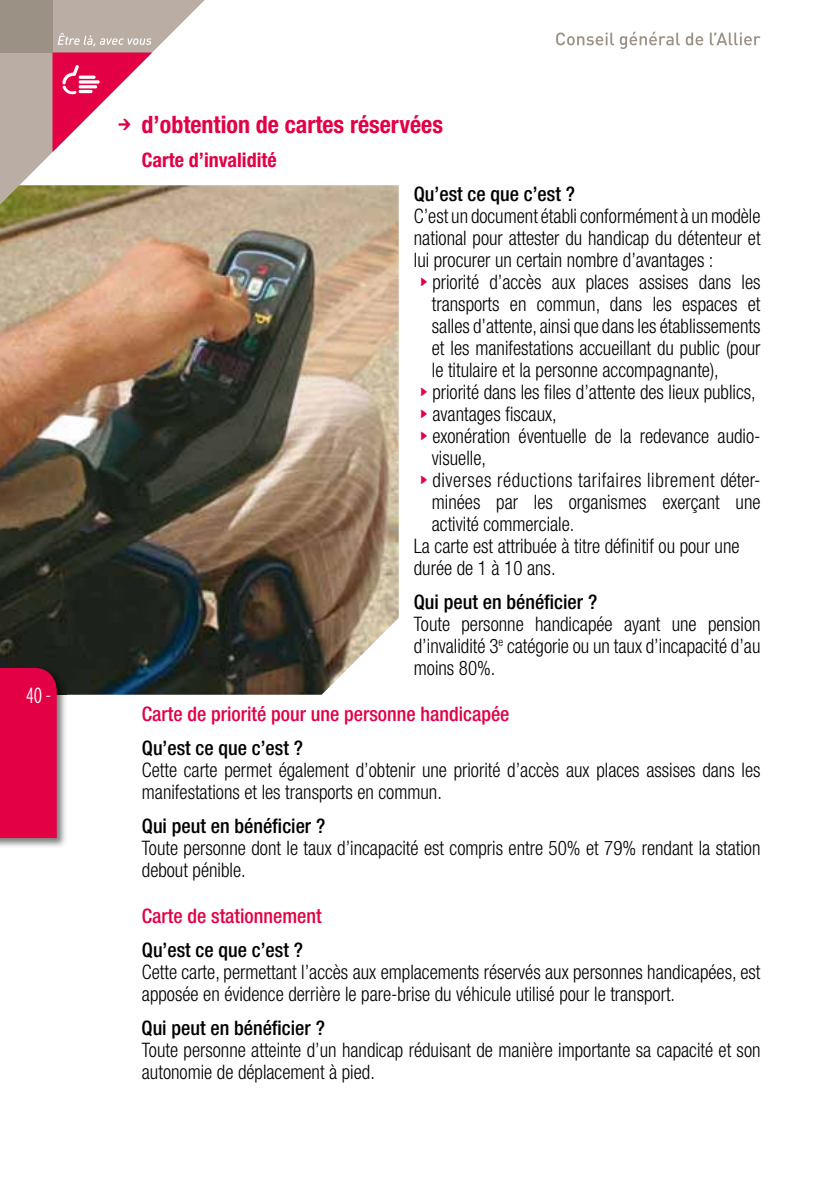
<style>
.page{position:relative;width:823px;height:1191px;background:#fff}
.page>*{position:absolute;margin:0;border:0;box-sizing:border-box;transform-origin:0 0}
.t1{font:700 condensed 24px "Helvetica Neue";color:#e30045}
.t2{font:300 extra-condensed 24px "Agenda";color:#fff}
.t3{font:300 condensed 20px/22px "Helvetica Neue";color:#000;scale:.95 1}
.t4{font:500 condensed 20px "Helvetica Neue";color:#000}
.t5{font:500 condensed 20px "Helvetica Neue";color:#e30045}
.t6{font:300 condensed 20px "Helvetica Neue";letter-spacing:.03em;color:#000;scale:.95 1}
.t7{font:700 condensed 20px "Helvetica Neue";color:#e30045}
.s1{font-family:"Bienvenue Picto Beta";font-weight:400;font-stretch:normal}
.s2{font-family:"Bienvenue Picto Beta";font-weight:400;font-stretch:normal;color:#e30045}
</style>
<div class="page">
<img style="left:0;top:185px;width:398px;height:509px">
<svg style="left:309px;top:608px;width:90px;height:87px"></svg>
<svg style="left:0;top:0;width:204px;height:204px"></svg>
<div style="left:0;top:0;width:52px;height:52px;background:#9b9184"></div>
<svg style="left:556px;top:33px;width:57px;height:12px"></svg>
<svg style="left:619px;top:32px;width:60px;height:17px"></svg>
<svg style="left:685px;top:33px;width:17px;height:12px"></svg>
<svg style="left:709px;top:33px;width:51px;height:12px"></svg>
<img style="left:0;top:665px;width:67px;height:182px">
<div style="left:0;top:668px;width:57px;height:170px;background:#e30045"></div>
<svg style="left:52px;top:33px;width:100px;height:119px"></svg>
<p class="t2" style="left:27px;top:682px;width:26px">40 -</p>
<p class="t1" style="left:113px;top:109px;width:331px"><span class="s1">U</span> d’obtention de cartes réservées</p>
<p class="t7" style="left:142px;top:147px;width:136px">Carte d’invalidité</p>
<p class="t4" style="left:413px;top:181px;width:162px">Qu’est ce que c’est ?</p>
<p class="t3" style="left:413px;top:204px;width:366px">C’est un document établi conformément à un modèle</p>
<p class="t3" style="left:413px;top:226px;width:366px">national pour attester du handicap du détenteur et</p>
<p class="t3" style="left:413px;top:248px;width:317px">lui procurer un certain nombre d’avantages :</p>
<p class="t3" style="left:413px;top:270px;width:366px"><span class="s2">S</span>priorité d’accès aux places assises dans les</p>
<p class="t3" style="left:431px;top:292px;width:347px">transports en commun, dans les espaces et</p>
<p class="t3" style="left:431px;top:314px;width:347px">salles d’attente, ainsi que dans les établissements</p>
<p class="t3" style="left:431px;top:336px;width:347px">et les manifestations accueillant du public (pour</p>
<p class="t3" style="left:431px;top:358px;width:303px">le titulaire et la personne accompagnante),</p>
<p class="t3" style="left:413px;top:380px;width:361px"><span class="s2">S</span>priorité dans les files d’attente des lieux publics,</p>
<p class="t3" style="left:413px;top:402px;width:152px"><span class="s2">S</span>avantages fiscaux,</p>
<p class="t3" style="left:413px;top:424px;width:366px"><span class="s2">S</span>exonération éventuelle de la redevance audio-</p>
<p class="t3" style="left:431px;top:446px;width:58px">visuelle,</p>
<p class="t6" style="left:413px;top:468px;width:366px"><span class="s2">S</span>diverses réductions tarifaires librement déter-</p>
<p class="t3" style="left:431px;top:490px;width:347px">minées par les organismes exerçant une</p>
<p class="t3" style="left:431px;top:512px;width:151px">activité commerciale.</p>
<p class="t3" style="left:413px;top:534px;width:344px">La carte est attribuée à titre définitif ou pour une</p>
<p class="t3" style="left:413px;top:556px;width:151px">durée de 1 à 10 ans.</p>
<p class="t4" style="left:413px;top:589px;width:185px">Qui peut en bénéficier ?</p>
<p class="t3" style="left:413px;top:612px;width:366px;text-align:justify">Toute personne handicapée ayant une pension d’invalidité 3<sup>e</sup> catégorie ou un taux d’incapacité d’au moins 80%.</p>
<p class="t5" style="left:142px;top:701px;width:369px">Carte de priorité pour une personne handicapée</p>
<p class="t4" style="left:142px;top:735px;width:162px">Qu’est ce que c’est ?</p>
<p class="t3" style="left:142px;top:758px;width:652px">Cette carte permet également d’obtenir une priorité d’accès aux places assises dans les manifestations et les transports en commun.</p>
<p class="t4" style="left:142px;top:813px;width:185px">Qui peut en bénéficier ?</p>
<p class="t3" style="left:142px;top:836px;width:652px">Toute personne dont le taux d’incapacité est compris entre 50% et 79% rendant la station debout pénible.</p>
<p class="t5" style="left:142px;top:903px;width:181px">Carte de stationnement</p>
<p class="t4" style="left:142px;top:937px;width:162px">Qu’est ce que c’est ?</p>
<p class="t3" style="left:142px;top:960px;width:652px">Cette carte, permettant l’accès aux emplacements réservés aux personnes handicapées, est apposée en évidence derrière le pare-brise du véhicule utilisé pour le transport.</p>
<p class="t4" style="left:141px;top:1015px;width:185px">Qui peut en bénéficier ?</p>
<p class="t3" style="left:142px;top:1038px;width:652px">Toute personne atteinte d’un handicap réduisant de manière importante sa capacité et son autonomie de déplacement à pied.</p>
</div>
